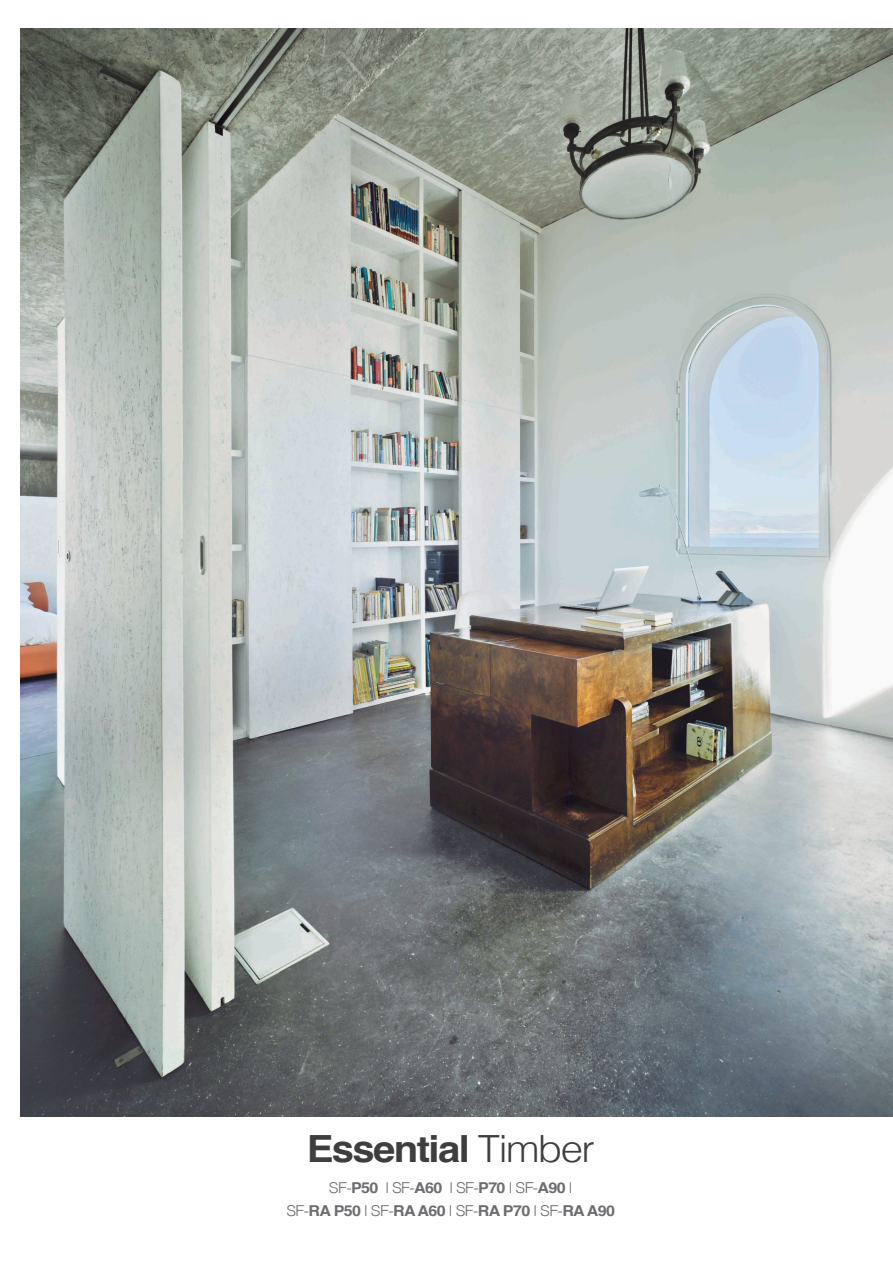
<style>
.page{position:relative;width:893px;height:1263px;background:#fff}
.page>*{position:absolute;margin:0;border:0;box-sizing:border-box;transform-origin:0 0}
.t1{font:700 37.5px "Helvetica";letter-spacing:-.04em;color:#3e3e3f;scale:1.07 1}
.t2{font:700 15px "Helvetica";letter-spacing:-.04em;color:#6c6d70;scale:1.07 1}
.t3{font:300 15px "Helvetica";letter-spacing:-.04em;color:#6c6d70;scale:1.07 1}
.s1{font-weight:300}
.s2{font-weight:700}
</style>
<div class="page">
<img style="left:21px;top:29px;width:872px;height:1087px">
<p class="t1" style="left:307px;top:1126px;width:271px">Essential <span class="s1">Timber</span></p>
<p class="t3" style="left:329px;top:1175px;width:229px">SF-<span class="s2">P50</span> l SF-<span class="s2">A60</span> l SF-<span class="s2">P70</span> l SF-<span class="s2">A90</span> l</p>
<p class="t2" style="left:286px;top:1201px;width:309px"><span class="s1">SF-</span>RA P50 <span class="s1">l SF-</span>RA A60 <span class="s1">l SF-</span>RA P70 <span class="s1">l SF-</span>RA A90</p>
</div>
